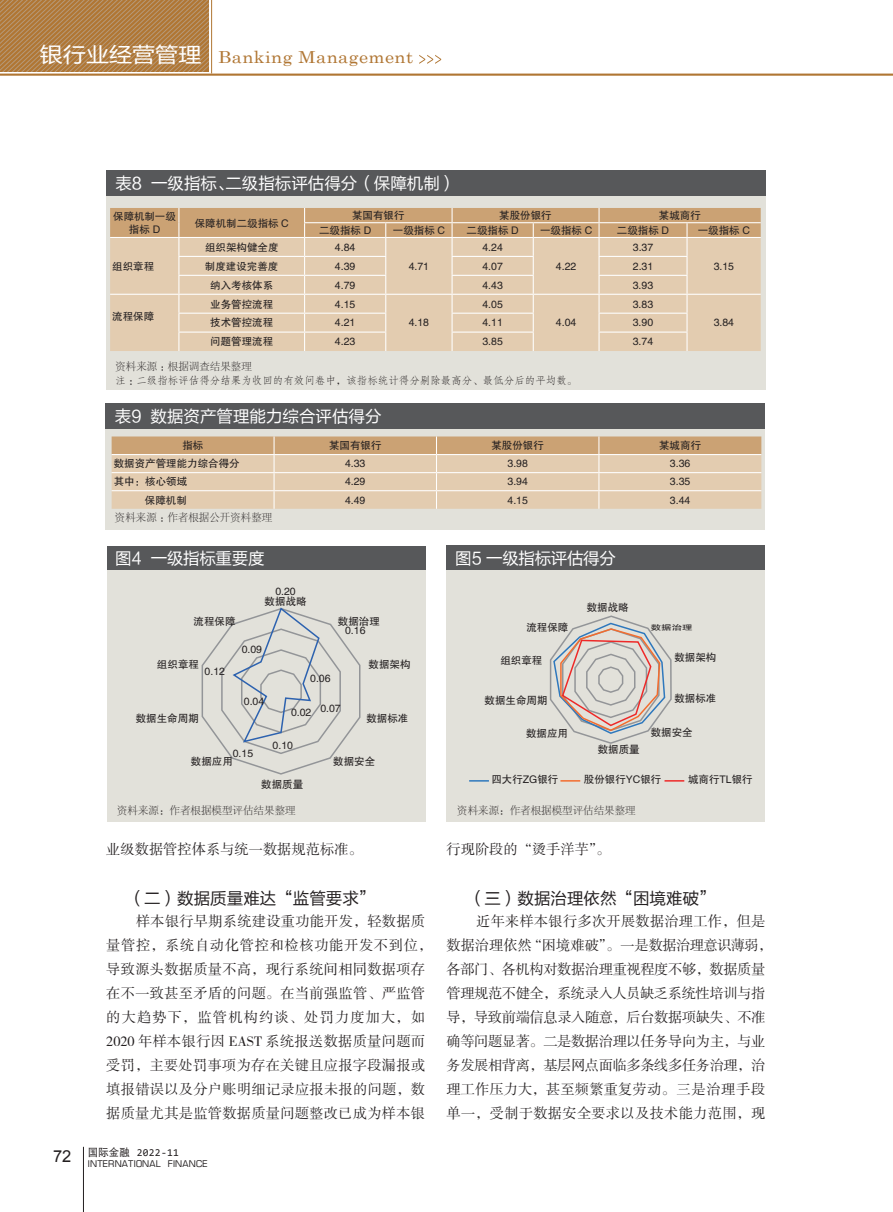
<style>
.page{position:relative;width:893px;height:1212px;background:#fff}
.page>*{position:absolute;margin:0;border:0;box-sizing:border-box;transform-origin:0 0}
.t1{font:16.5px "FZLTHK GBK1 0";color:#fff}
.t2{font:16.5px "FZLTHK GBK1 0";color:#231f20}
.t3{font:16.5px "Century Schoolbook";letter-spacing:.025em;color:#b07633;scale:1.1 1}
.t4{font:16.5px "FZLTHK GBK1 0";letter-spacing:-.02em;color:#fff}
.t5{font:14.25px/24px "FZSSJW GB1 0";letter-spacing:.015em;color:#231f20}
.t6{font:14.25px/24px "FZSSJW GB1 0";letter-spacing:-.025em;color:#231f20}
.t7{font:10.5px "FZHTJW GB1 0";color:#231f20}
.t8{font:10.5px "FZSYJW GB1 0";color:#231f20}
.t9{font:10.5px/13.5px "FZHTK GBK1 0";color:#231f20;text-align:center}
.t10{font:10.5px "FZFSK GBK1 0";color:#231f20}
.t11{font:10.5px "Consolas";letter-spacing:.025em;color:#231f20}
.t12{font:9px "Eurostile";letter-spacing:.025em;color:#231f20}
.t13{font:7.35px "FZHTJW GB1 0";color:#231f20;scale:1.44 1}
.s1{font-family:"FZLTHJW GB1 0";font-size:21px;color:#fff}
.s2{font-family:"DFP Hei W5 GB"}
</style>
<div class="page">
<hr style="left:0;top:74px;width:893px;height:2px;background:#b07633">
<svg style="left:419px;top:55px;width:22px;height:9px"></svg>
<hr style="left:211px;top:0;width:1px;height:73px;background:#b07633">
<hr style="left:83px;top:1147px;width:1px;height:65px;background:#231f20">
<svg style="left:0;top:0;width:209px;height:72px;background:#b18048"></svg>
<div style="left:106px;top:426px;width:659px;height:104px;background:#e2e1da"></div>
<div style="left:106px;top:404px;width:659px;height:25px;background:#57585a"></div>
<svg style="left:112px;top:436px;width:649px;height:73px;background:#dec4a5"></svg>
<div style="left:107px;top:561px;width:318px;height:261px;background:#e2e1da"></div>
<div style="left:107px;top:546px;width:318px;height:24px;background:#57585a"></div>
<svg style="left:201px;top:607px;width:160px;height:168px"></svg>
<div style="left:106px;top:184px;width:659px;height:206px;background:#e2e1da"></div>
<div style="left:106px;top:170px;width:659px;height:26px;background:#57585a"></div>
<svg style="left:110px;top:208px;width:651px;height:143px;background:#dfc6a8"></svg>
<div style="left:447px;top:561px;width:318px;height:261px;background:#e2e1da"></div>
<div style="left:447px;top:546px;width:318px;height:24px;background:#57585a"></div>
<svg style="left:549px;top:615px;width:123px;height:129px"></svg>
<hr style="left:469px;top:780px;width:20px;height:2px;background:#2e78bd">
<hr style="left:560px;top:780px;width:20px;height:2px;background:#f36c2e">
<hr style="left:664px;top:780px;width:20px;height:2px;background:#ee2928">
<h1 class="t3" style="left:40px;top:43px;width:341px"><span class="s1">银行业经营管理</span> Banking Management</h1>
<h1 class="t1" style="left:115px;top:174px;width:343px">表8 一级指标、二级指标评估得分（保障机制）</h1>
<p class="t9" style="left:113px;top:209px;width:64px">保障机制一级指标 D</p>
<p class="t7" style="left:195px;top:217px;width:96px">保障机制二级指标 C</p>
<p class="t9" style="left:352px;top:209px;width:54px">某国有银行</p>
<p class="t9" style="left:499px;top:209px;width:54px">某股份银行</p>
<p class="t9" style="left:659px;top:209px;width:43px">某城商行</p>
<p class="t9" style="left:319px;top:224px;width:54px">二级指标 D</p>
<p class="t9" style="left:393px;top:224px;width:54px">一级指标 C</p>
<p class="t9" style="left:467px;top:224px;width:54px">二级指标 D</p>
<p class="t9" style="left:540px;top:224px;width:54px">一级指标 C</p>
<p class="t9" style="left:617px;top:224px;width:54px">二级指标 D</p>
<p class="t9" style="left:698px;top:224px;width:54px">一级指标 C</p>
<p class="t9" style="left:112px;top:259px;width:43px">组织章程</p>
<p class="t9" style="left:112px;top:309px;width:43px">流程保障</p>
<p class="t7" style="left:205px;top:241px;width:75px">组织架构健全度</p>
<p class="t7" style="left:335px;top:241px;width:22px">4.84</p>
<p class="t7" style="left:482px;top:241px;width:22px">4.24</p>
<p class="t7" style="left:633px;top:241px;width:22px">3.37</p>
<p class="t7" style="left:205px;top:260px;width:75px">制度建设完善度</p>
<p class="t7" style="left:335px;top:260px;width:22px">4.39</p>
<p class="t7" style="left:482px;top:260px;width:22px">4.07</p>
<p class="t7" style="left:633px;top:260px;width:22px">2.31</p>
<p class="t7" style="left:714px;top:260px;width:22px">3.15</p>
<p class="t7" style="left:210px;top:279px;width:64px">纳入考核体系</p>
<p class="t7" style="left:335px;top:279px;width:22px">4.79</p>
<p class="t7" style="left:482px;top:279px;width:22px">4.43</p>
<p class="t7" style="left:633px;top:279px;width:22px">3.93</p>
<p class="t7" style="left:409px;top:260px;width:22px">4.71</p>
<p class="t7" style="left:556px;top:260px;width:22px">4.22</p>
<p class="t7" style="left:210px;top:298px;width:64px">业务管控流程</p>
<p class="t7" style="left:335px;top:298px;width:22px">4.15</p>
<p class="t7" style="left:482px;top:298px;width:22px">4.05</p>
<p class="t7" style="left:633px;top:298px;width:22px">3.83</p>
<p class="t7" style="left:210px;top:317px;width:64px">技术管控流程</p>
<p class="t7" style="left:335px;top:317px;width:22px">4.21</p>
<p class="t7" style="left:482px;top:317px;width:22px">4.11</p>
<p class="t7" style="left:633px;top:317px;width:22px">3.90</p>
<p class="t7" style="left:714px;top:317px;width:22px">3.84</p>
<p class="t7" style="left:210px;top:336px;width:64px">问题管理流程</p>
<p class="t7" style="left:335px;top:336px;width:22px">4.23</p>
<p class="t7" style="left:482px;top:336px;width:22px">3.85</p>
<p class="t7" style="left:633px;top:336px;width:22px">3.74</p>
<p class="t7" style="left:409px;top:317px;width:22px">4.18</p>
<p class="t7" style="left:556px;top:317px;width:22px">4.04</p>
<p class="t8" style="left:115px;top:361px;width:138px">资料来源：根据调查结果整理</p>
<p class="t10" style="left:115px;top:375px;width:463px">注：二级指标评估得分结果为收回的有效问卷中，该指标统计得分剔除最高分、最低分后的平均数。</p>
<h1 class="t1" style="left:115px;top:407px;width:268px">表9 数据资产管理能力综合评估得分</h1>
<p class="t7" style="left:182px;top:440px;width:23px">指标</p>
<p class="t7" style="left:329px;top:440px;width:54px">某国有银行</p>
<p class="t7" style="left:491px;top:440px;width:54px">某股份银行</p>
<p class="t7" style="left:659px;top:440px;width:43px">某城商行</p>
<p class="t7" style="left:114px;top:458px;width:127px">数据资产管理能力综合得分</p>
<p class="t7" style="left:345px;top:458px;width:22px">4.33</p>
<p class="t7" style="left:507px;top:458px;width:22px">3.98</p>
<p class="t7" style="left:670px;top:458px;width:22px">3.36</p>
<p class="t7" style="left:114px;top:476px;width:75px">其中：核心领域</p>
<p class="t7" style="left:345px;top:476px;width:22px">4.29</p>
<p class="t7" style="left:507px;top:476px;width:22px">3.94</p>
<p class="t7" style="left:670px;top:476px;width:22px">3.35</p>
<p class="t7" style="left:145px;top:494px;width:44px">保障机制</p>
<p class="t7" style="left:345px;top:494px;width:22px">4.49</p>
<p class="t7" style="left:507px;top:494px;width:22px">4.15</p>
<p class="t7" style="left:670px;top:494px;width:22px">3.44</p>
<p class="t8" style="left:115px;top:512px;width:159px">资料来源：作者根据公开资料整理</p>
<h1 class="t4" style="left:115px;top:549px;width:151px">图4 一级指标重要度</h1>
<p class="t7" style="left:275px;top:585px;width:22px">0.20</p>
<p class="t7" style="left:265px;top:595px;width:43px">数据战略</p>
<p class="t7" style="left:194px;top:615px;width:43px">流程保障</p>
<p class="t7" style="left:157px;top:659px;width:44px">组织章程</p>
<p class="t7" style="left:205px;top:666px;width:22px">0.12</p>
<p class="t7" style="left:136px;top:712px;width:65px">数据生命周期</p>
<p class="t7" style="left:242px;top:644px;width:22px">0.09</p>
<p class="t7" style="left:244px;top:695px;width:22px">0.04</p>
<p class="t7" style="left:233px;top:747px;width:22px">0.15</p>
<p class="t7" style="left:191px;top:755px;width:44px">数据应用</p>
<p class="t7" style="left:338px;top:615px;width:43px">数据治理</p>
<p class="t7" style="left:368px;top:659px;width:43px">数据架构</p>
<p class="t7" style="left:345px;top:625px;width:22px">0.16</p>
<p class="t7" style="left:310px;top:673px;width:22px">0.06</p>
<p class="t7" style="left:291px;top:707px;width:22px">0.02</p>
<p class="t7" style="left:273px;top:740px;width:22px">0.10</p>
<p class="t7" style="left:320px;top:703px;width:22px">0.07</p>
<p class="t7" style="left:366px;top:712px;width:44px">数据标准</p>
<p class="t7" style="left:333px;top:755px;width:43px">数据安全</p>
<p class="t7" style="left:261px;top:779px;width:43px">数据质量</p>
<p class="t8" style="left:117px;top:805px;width:180px">资料来源：作者根据模型评估结果整理</p>
<h2 class="t5" style="left:106px;top:837px;width:258px">业级数据管控体系与统一数据规范标准。</h2>
<h1 class="t2" style="left:128px;top:889px;width:249px">（二）数据质量难达“监管要求”</h1>
<h2 class="t5" style="left:106px;top:909px;width:327px;text-indent:30px">样本银行早期系统建设重功能开发，轻数据质量管控，系统自动化管控和检核功能开发不到位，导致源头数据质量不高，现行系统间相同数据项存在不一致甚至矛盾的问题。在当前强监管、严监管的大趋势下，监管机构约谈、处罚力度加大，如<br>2020 年样本银行因 EAST 系统报送数据质量问题而受罚，主要处罚事项为存在关键且应报字段漏报或填报错误以及分户账明细记录应报未报的问题，数据质量尤其是监管数据质量问题整改已成为样本银</h2>
<p class="t11" style="left:88px;top:1145px;width:92px"><span class="s2">国际金融</span> 2022-11</p>
<p class="t12" style="left:53px;top:1158px;width:156px"><sup>72</sup> INTERNATIONAL FINANCE</p>
<h1 class="t4" style="left:455px;top:549px;width:162px">图5 一级指标评估得分</h1>
<p class="t7" style="left:587px;top:602px;width:43px">数据战略</p>
<p class="t7" style="left:526px;top:621px;width:43px">流程保障</p>
<p class="t7" style="left:500px;top:655px;width:43px">组织章程</p>
<p class="t7" style="left:485px;top:695px;width:64px">数据生命周期</p>
<p class="t7" style="left:526px;top:728px;width:43px">数据应用</p>
<p class="t7" style="left:598px;top:744px;width:43px">数据质量</p>
<p class="t13" style="left:651px;top:623px;width:31px">数据治理</p>
<p class="t7" style="left:674px;top:651px;width:43px">数据架构</p>
<p class="t7" style="left:674px;top:693px;width:43px">数据标准</p>
<p class="t7" style="left:651px;top:726px;width:43px">数据安全</p>
<p class="t7" style="left:491px;top:774px;width:69px">四大行ZG银行</p>
<p class="t7" style="left:584px;top:774px;width:79px">股份银行YC银行</p>
<p class="t7" style="left:688px;top:774px;width:66px">城商行TL银行</p>
<p class="t8" style="left:457px;top:804px;width:180px">资料来源：作者根据模型评估结果整理</p>
<h2 class="t5" style="left:446px;top:837px;width:165px">行现阶段的“烫手洋芋”。</h2>
<h1 class="t2" style="left:468px;top:889px;width:249px">（三）数据治理依然“困境难破”</h1>
<p class="t6" style="left:446px;top:909px;width:328px;text-indent:30px">近年来样本银行多次开展数据治理工作，但是数据治理依然“困境难破”。一是数据治理意识薄弱，各部门、各机构对数据治理重视程度不够，数据质量管理规范不健全，系统录入人员缺乏系统性培训与指导，导致前端信息录入随意，后台数据项缺失、不准确等问题显著。二是数据治理以任务导向为主，与业务发展相背离，基层网点面临多条线多任务治理，治理工作压力大，甚至频繁重复劳动。三是治理手段单一，受制于数据安全要求以及技术能力范围，现</p>
</div>
